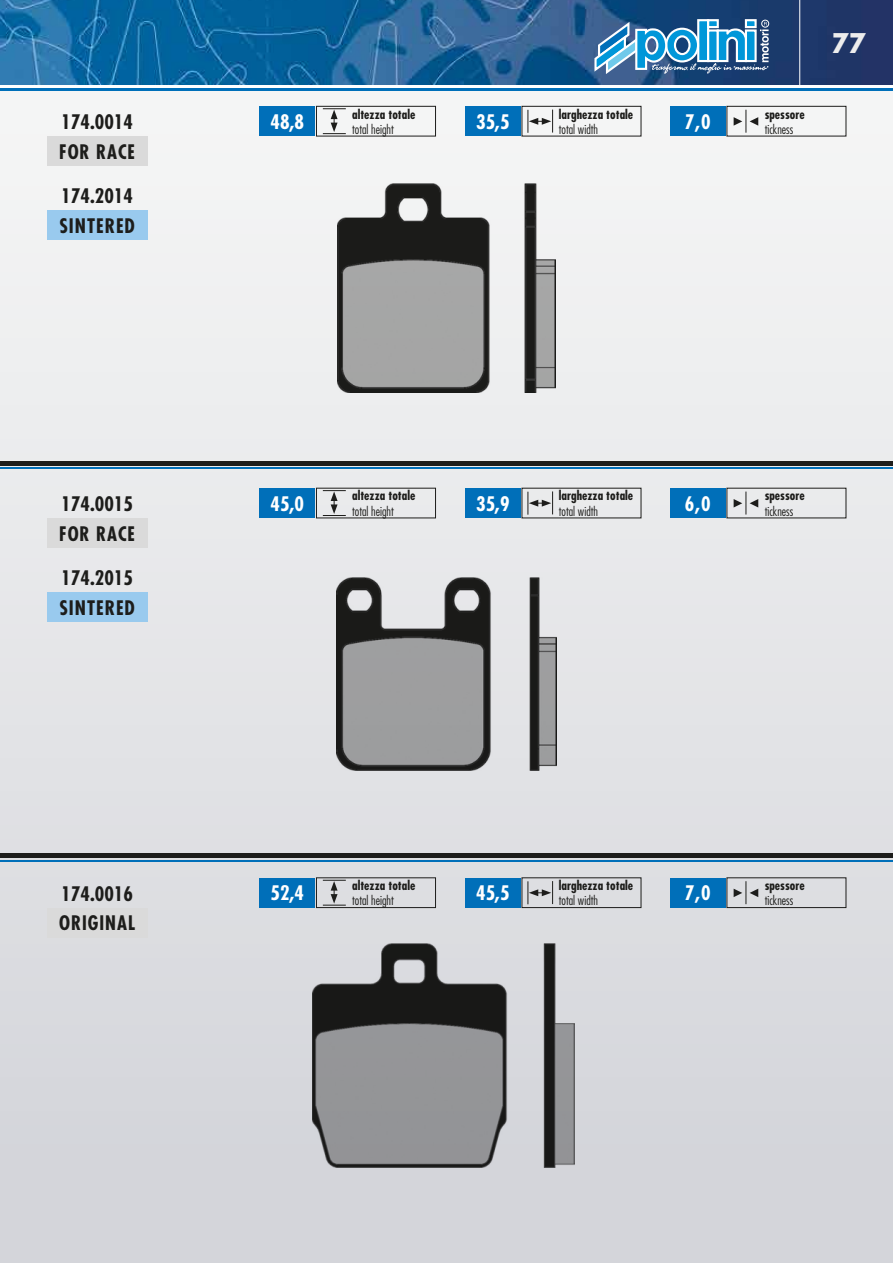
<style>
.page{position:relative;width:893px;height:1263px;background:#fff}
.page>*{position:absolute;margin:0;border:0;box-sizing:border-box;transform-origin:0 0}
.t1{font:700 26.4px "Futura LT";color:#ededed;scale:.95 1}
.t2{font:700 condensed 19.5px "Futura LT";letter-spacing:.05em;color:#1d1d1b}
.t3{font:700 condensed 19.5px "Futura LT";color:#fff}
.t4{font:700 condensed 12.75px "Futura LT";color:#1d1d1b}
.t5{font:300 condensed 12.75px "Futura LT";color:#1d1d1b}
</style>
<div class="page">
<div style="left:0;top:90px;width:893px;height:1173px;background:linear-gradient(to bottom,#f5f5f5,#d1d3d8)"></div>
<img style="left:0;top:0;width:893px;height:85px">
<hr style="left:0;top:88px;width:893px;height:2px;background:#006fb9">
<svg style="left:707px;top:19px;width:12px;height:1px"></svg>
<svg style="left:745px;top:19px;width:12px;height:1px"></svg>
<svg style="left:593px;top:20px;width:176px;height:56px;background:#4e8bb6"></svg>
<hr style="left:799px;top:0;width:1px;height:85px;background:#fff">
<img style="left:338px;top:184px;width:217px;height:208px">
<img style="left:337px;top:577px;width:219px;height:193px">
<img style="left:312px;top:943px;width:262px;height:225px">
<svg style="left:0;top:461px;width:893px;height:8px;background:#2f4b5c"></svg>
<div style="left:47px;top:210px;width:101px;height:30px;background:#99caee"></div>
<svg style="left:0;top:853px;width:893px;height:8px;background:#495760"></svg>
<div style="left:47px;top:592px;width:101px;height:30px;background:#99caee"></div>
<div style="left:47px;top:908px;width:101px;height:29px;background:#dadada"></div>
<div style="left:47px;top:518px;width:101px;height:30px;background:#dadada"></div>
<div style="left:47px;top:136px;width:101px;height:30px;background:#dadada"></div>
<div style="left:670px;top:106px;width:55px;height:30px;background:#006fb9"></div>
<div style="left:727px;top:106px;width:119px;height:30px;border:1px solid #1d1d1b"></div>
<svg style="left:734px;top:110px;width:24px;height:23px"></svg>
<div style="left:465px;top:106px;width:55px;height:30px;background:#006fb9"></div>
<div style="left:522px;top:106px;width:119px;height:30px;border:1px solid #1d1d1b"></div>
<svg style="left:528px;top:110px;width:25px;height:23px"></svg>
<div style="left:260px;top:106px;width:55px;height:30px;background:#006fb9"></div>
<div style="left:316px;top:106px;width:120px;height:30px;border:1px solid #1d1d1b"></div>
<svg style="left:323px;top:108px;width:23px;height:26px"></svg>
<div style="left:670px;top:488px;width:55px;height:30px;background:#006fb9"></div>
<svg style="left:734px;top:492px;width:24px;height:22px"></svg>
<div style="left:465px;top:488px;width:55px;height:30px;background:#006fb9"></div>
<svg style="left:528px;top:491px;width:25px;height:24px"></svg>
<div style="left:260px;top:488px;width:55px;height:30px;background:#006fb9"></div>
<svg style="left:323px;top:490px;width:23px;height:26px"></svg>
<div style="left:670px;top:878px;width:55px;height:29px;background:#006fb9"></div>
<div style="left:727px;top:877px;width:119px;height:31px;border:1px solid #1d1d1b"></div>
<svg style="left:734px;top:881px;width:24px;height:23px"></svg>
<div style="left:465px;top:878px;width:55px;height:29px;background:#006fb9"></div>
<div style="left:522px;top:877px;width:119px;height:31px;border:1px solid #1d1d1b"></div>
<svg style="left:528px;top:881px;width:25px;height:23px"></svg>
<div style="left:260px;top:878px;width:55px;height:29px;background:#006fb9"></div>
<div style="left:316px;top:877px;width:120px;height:31px;border:1px solid #1d1d1b"></div>
<svg style="left:323px;top:880px;width:23px;height:26px"></svg>
<h2 class="t2" style="left:61px;top:110px;width:73px">174.0014</h2>
<h2 class="t2" style="left:59px;top:140px;width:77px">FOR RACE</h2>
<h2 class="t2" style="left:61px;top:184px;width:73px">174.2014</h2>
<h2 class="t2" style="left:59px;top:214px;width:77px">SINTERED</h2>
<h2 class="t2" style="left:61px;top:492px;width:73px">174.0015</h2>
<h2 class="t2" style="left:59px;top:521px;width:77px">FOR RACE</h2>
<h2 class="t2" style="left:61px;top:566px;width:73px">174.2015</h2>
<h2 class="t2" style="left:59px;top:595px;width:77px">SINTERED</h2>
<h2 class="t2" style="left:61px;top:881px;width:73px">174.0016</h2>
<h2 class="t2" style="left:59px;top:911px;width:77px">ORIGINAL</h2>
<h2 class="t3" style="left:271px;top:110px;width:35px">48,8</h2>
<p class="t4" style="left:352px;top:106px;width:65px">altezza totale</p>
<p class="t5" style="left:352px;top:122px;width:43px">total height</p>
<h2 class="t3" style="left:476px;top:110px;width:35px">35,5</h2>
<p class="t4" style="left:559px;top:106px;width:76px">larghezza totale</p>
<p class="t5" style="left:559px;top:122px;width:41px">total width</p>
<h2 class="t3" style="left:685px;top:110px;width:27px">7,0</h2>
<p class="t4" style="left:765px;top:106px;width:42px">spessore</p>
<p class="t5" style="left:765px;top:122px;width:30px">tickness</p>
<h1 class="t1" style="left:832px;top:26px;width:38px">77</h1>
<h2 class="t3" style="left:271px;top:491px;width:35px">45,0</h2>
<p class="t4" style="left:352px;top:488px;width:65px">altezza totale</p>
<p class="t5" style="left:352px;top:503px;width:43px">total height</p>
<h2 class="t3" style="left:476px;top:491px;width:35px">35,9</h2>
<p class="t4" style="left:559px;top:488px;width:76px">larghezza totale</p>
<p class="t5" style="left:559px;top:503px;width:41px">total width</p>
<h2 class="t3" style="left:685px;top:491px;width:27px">6,0</h2>
<p class="t4" style="left:765px;top:488px;width:42px">spessore</p>
<p class="t5" style="left:765px;top:503px;width:30px">tickness</p>
<h2 class="t3" style="left:271px;top:881px;width:35px">52,4</h2>
<p class="t4" style="left:352px;top:877px;width:65px">altezza totale</p>
<p class="t5" style="left:352px;top:893px;width:43px">total height</p>
<h2 class="t3" style="left:476px;top:881px;width:35px">45,5</h2>
<p class="t4" style="left:559px;top:877px;width:76px">larghezza totale</p>
<p class="t5" style="left:559px;top:893px;width:41px">total width</p>
<h2 class="t3" style="left:685px;top:881px;width:27px">7,0</h2>
<p class="t4" style="left:765px;top:877px;width:42px">spessore</p>
<p class="t5" style="left:765px;top:893px;width:30px">tickness</p>
</div>
